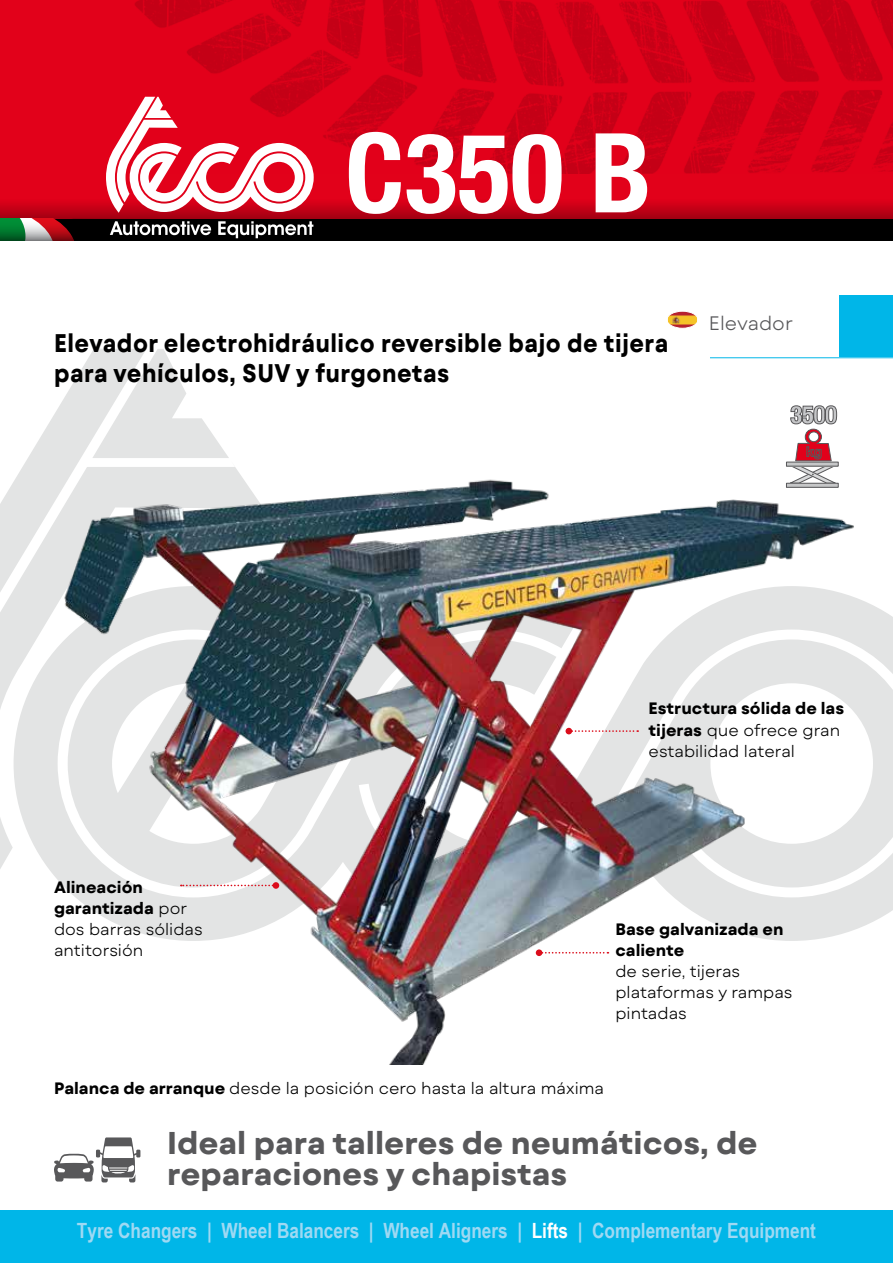
<style>
.page{position:relative;width:893px;height:1263px;background:#fff}
.page>*{position:absolute;margin:0;border:0;box-sizing:border-box;transform-origin:0 0}
.t1{font:700 31.5px/31.5px "Mont Blanc";color:#58585a}
.t2{font:700 25.5px/30.6px "Mont Blanc";letter-spacing:.02em;color:#000;scale:.9 1}
.t3{font:700 21px "Arial Narrow";color:#9fd9f3}
.t4{font:300 19.5px "Mont Blanc";color:#58585a}
.t5{font:300 16.5px/21px "Mont Blanc";color:#000}
.t6{font:700 16.5px/21px "Mont Blanc";color:#000}
.s1{font-weight:700}
.s2{color:#fff}
</style>
<div class="page">
<svg style="left:0;top:349px;width:893px;height:520px"></svg>
<div style="left:0;top:0;width:893px;height:199px;background:#e2011a"></div>
<svg style="left:0;top:199px;width:893px;height:20px;background:#ba0015"></svg>
<div style="left:0;top:219px;width:893px;height:21px;background:#000"></div>
<img style="left:120px;top:0;width:773px;height:173px">
<svg style="left:106px;top:97px;width:208px;height:116px"></svg>
<svg style="left:0;top:219px;width:313px;height:21px"></svg>
<div style="left:0;top:1210px;width:893px;height:53px;background:#00b6e8"></div>
<svg style="left:349px;top:132px;width:298px;height:82px"></svg>
<div style="left:840px;top:296px;width:53px;height:61px;background:#00b6e8"></div>
<svg style="left:54px;top:1137px;width:86px;height:45px"></svg>
<img style="left:46px;top:431px;width:847px;height:634px">
<hr style="left:786px;top:483px;width:52px;height:4px;background:#c6c7c8">
<div style="left:786px;top:483px;width:53px;height:5px;border:1px solid #58585a"></div>
<div style="left:786px;top:462px;width:53px;height:5px;border:1px solid #58585a"></div>
<svg style="left:787px;top:384px;width:51px;height:100px"></svg>
<hr style="left:710px;top:357px;width:183px;height:1px;background:#00b6e8">
<img style="left:668px;top:311px;width:28px;height:16px">
<div style="left:666px;top:311px;width:32px;height:18px;border:1px solid #fff;border-radius:50%"></div>
<svg style="left:566px;top:728px;width:72px;height:6px"></svg>
<svg style="left:542px;top:952px;width:66px;height:1px"></svg>
<div style="left:536px;top:949px;width:6px;height:7px;background:#db0d1b;border-radius:50%"></div>
<svg style="left:181px;top:885px;width:92px;height:1px"></svg>
<div style="left:273px;top:882px;width:6px;height:7px;background:#db0d1b;border-radius:50%"></div>
<h2 class="t2" style="left:54px;top:328px;width:684px">Elevador electrohidráulico reversible bajo de tijera para vehículos, SUV y furgonetas</h2>
<p class="t4" style="left:709px;top:311px;width:86px">Elevador</p>
<p class="t5" style="left:648px;top:698px;width:197px"><span class="s1">Estructura sólida de las tijeras</span> que ofrece gran estabilidad lateral</p>
<p class="t5" style="left:54px;top:877px;width:150px"><span class="s1">Alineación garantizada</span> por dos barras sólidas antitorsión</p>
<p class="t6" style="left:615px;top:919px;width:170px">Base galvanizada en caliente</p>
<p class="t5" style="left:615px;top:961px;width:179px">de serie, tijeras plataformas y rampas pintadas</p>
<p class="t5" style="left:54px;top:1078px;width:552px"><span class="s1">Palanca de arranque</span> desde la posición cero hasta la altura máxima</p>
<h1 class="t1" style="left:167px;top:1127px;width:592px">Ideal para talleres de neumáticos, de reparaciones y chapistas</h1>
<p class="t3" style="left:77px;top:1215px;width:740px">Tyre Changers | Wheel Balancers | Wheel Aligners | <span class="s2">Lifts</span> | Complementary Equipment</p>
</div>
